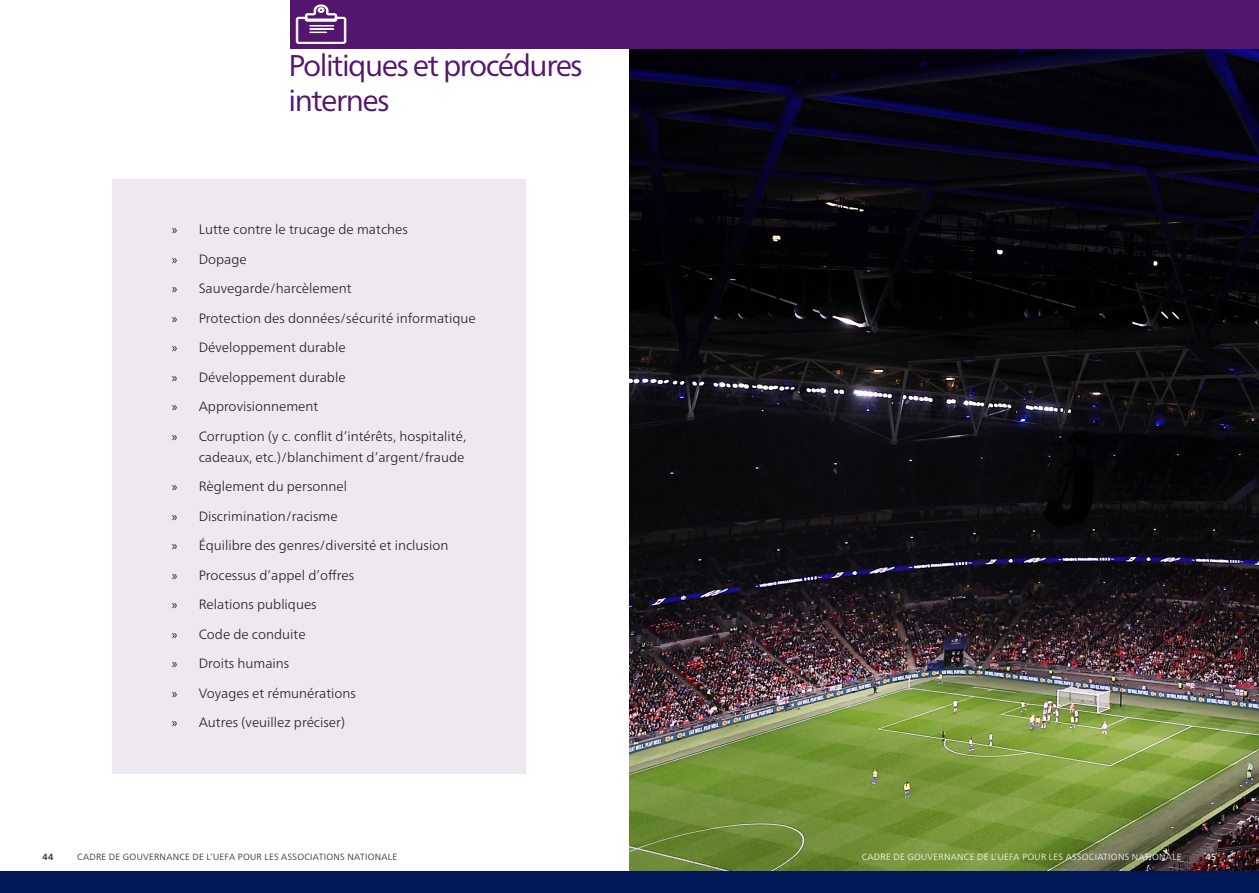
<style>
.page{position:relative;width:1259px;height:893px;background:#fff}
.page>*{position:absolute;margin:0;border:0;box-sizing:border-box;transform-origin:0 0}
.t1{font:30px/34.5px "Frutiger Neue LTW1 G";letter-spacing:-.05em;color:#54166e}
.t2{font:300 13.5px/21px "Frutiger Neue LTW1 G";color:#231f20;text-align:right}
.t3{font:300 9px "Frutiger Neue LTW1 G";letter-spacing:.03em;color:#231f20}
.t4{font:300 9px "Frutiger Neue LTW1 G";letter-spacing:.03em;color:#fff}
.t5{font:500 9px "Frutiger Neue LTW1 G";color:#231f20}
.t6{font:500 9px "Frutiger Neue LTW1 G";color:#fff}
.s1{font-family:"Myriad Pro";font-weight:400}
</style>
<div class="page">
<div style="left:113px;top:179px;width:413px;height:594px;background:#eee8f0"></div>
<img style="left:629px;top:48px;width:630px;height:823px">
<div style="left:0;top:871px;width:1259px;height:22px;background:#011858"></div>
<div style="left:291px;top:0;width:968px;height:48px;background:#53156d"></div>
<svg style="left:295px;top:4px;width:51px;height:40px"></svg>
<p class="t1" style="left:288px;top:46px;width:296px">Politiques et procédures internes</p>
<p class="t2" style="left:172px;top:218px;width:238px"><span class="s1">»</span> Lutte contre le trucage de matches</p>
<p class="t2" style="left:172px;top:248px;width:77px"><span class="s1">»</span> Dopage</p>
<p class="t2" style="left:172px;top:277px;width:182px"><span class="s1">»</span> Sauvegarde/harcèlement</p>
<p class="t2" style="left:172px;top:307px;width:306px"><span class="s1">»</span> Protection des données/sécurité informatique</p>
<p class="t2" style="left:172px;top:336px;width:175px"><span class="s1">»</span> Développement durable</p>
<p class="t2" style="left:172px;top:366px;width:175px"><span class="s1">»</span> Développement durable</p>
<p class="t2" style="left:172px;top:395px;width:148px"><span class="s1">»</span> Approvisionnement</p>
<p class="t2" style="left:172px;top:425px;width:296px"><span class="s1">»</span> Corruption (y c. conflit d’intérêts, hospitalité, cadeaux, etc.)/blanchiment d’argent/fraude</p>
<p class="t2" style="left:172px;top:475px;width:177px"><span class="s1">»</span> Règlement du personnel</p>
<p class="t2" style="left:172px;top:505px;width:168px"><span class="s1">»</span> Discrimination/racisme</p>
<p class="t2" style="left:172px;top:534px;width:278px"><span class="s1">»</span> Équilibre des genres/diversité et inclusion</p>
<p class="t2" style="left:172px;top:564px;width:184px"><span class="s1">»</span> Processus d’appel d’offres</p>
<p class="t2" style="left:172px;top:593px;width:147px"><span class="s1">»</span> Relations publiques</p>
<p class="t2" style="left:172px;top:623px;width:135px"><span class="s1">»</span> Code de conduite</p>
<p class="t2" style="left:172px;top:652px;width:119px"><span class="s1">»</span> Droits humains</p>
<p class="t2" style="left:172px;top:682px;width:186px"><span class="s1">»</span> Voyages et rémunérations</p>
<p class="t2" style="left:172px;top:711px;width:175px"><span class="s1">»</span> Autres (veuillez préciser)</p>
<p class="t5" style="left:43px;top:850px;width:12px">44</p>
<p class="t3" style="left:77px;top:850px;width:321px">CADRE DE GOUVERNANCE DE L’UEFA POUR LES ASSOCIATIONS NATIONALE</p>
<p class="t4" style="left:861px;top:850px;width:321px">CADRE DE GOUVERNANCE DE L’UEFA POUR LES ASSOCIATIONS NATIONALE</p>
<p class="t6" style="left:1205px;top:850px;width:12px">45</p>
</div>
